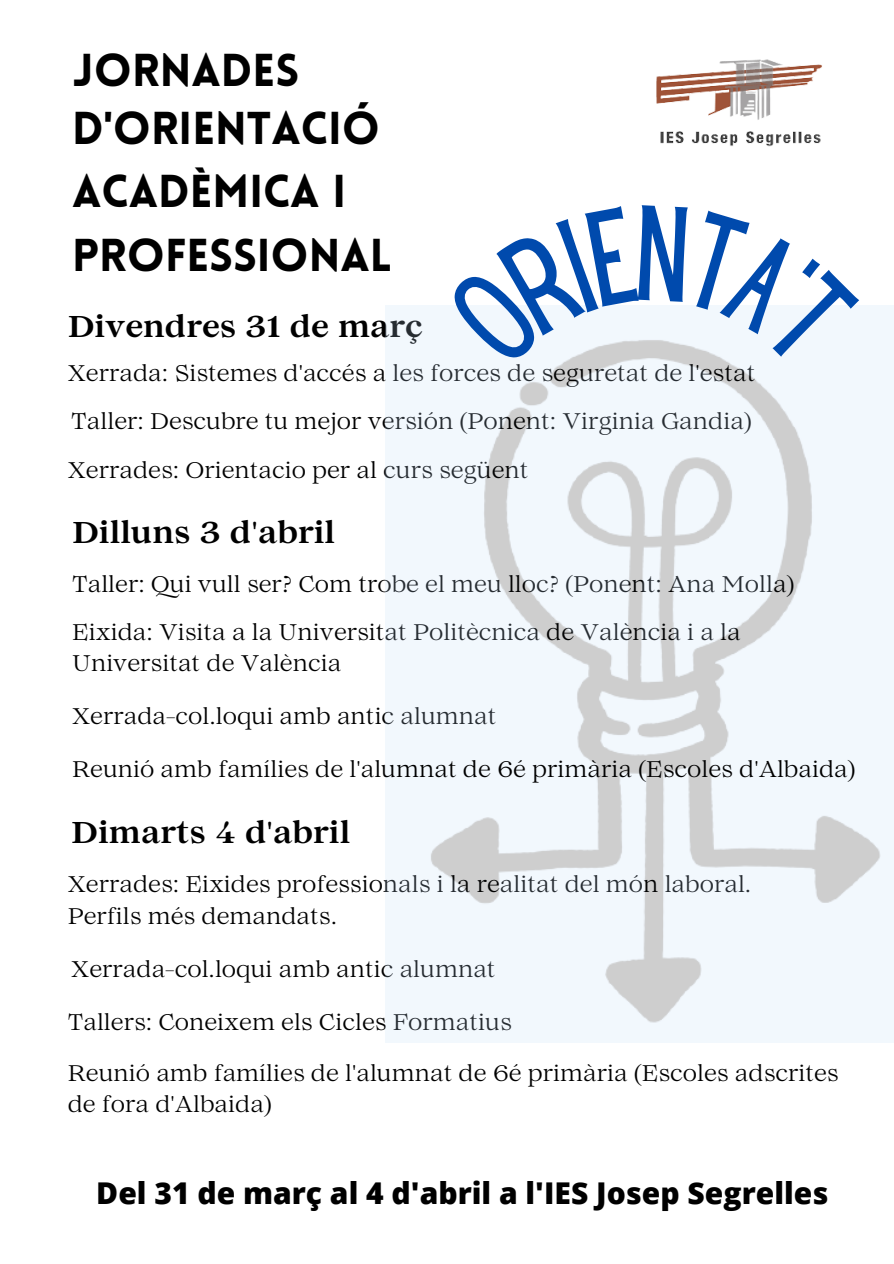
<style>
.page{position:relative;width:894px;height:1264px;background:#fff}
.page>*{position:absolute;margin:0;border:0;box-sizing:border-box;transform-origin:0 0}
.t1{font:900 45px/57.9px "Lovelo";color:#000}
.t2{font:700 30px "Lovelace Text";color:#000}
.t3{font:800 30px "Open Sans";color:#000}
.t4{font:22.5px/31.5px "Lovelace Text";color:#000}
</style>
<div class="page">
<img style="left:385px;top:305px;width:508px;height:737px">
<img style="left:656px;top:59px;width:166px;height:88px">
<svg style="left:443px;top:305px;width:417px;height:63px"></svg>
<h1 class="t1" style="left:72px;top:46px;width:309px">JORNADES<br>D'ORIENTACIÓ</h1>
<h1 class="t1" style="left:72px;top:165px;width:321px;line-height:63px">ACADÈMICA I<br>PROFESSIONAL</h1>
<h2 class="t2" style="left:68px;top:315px;width:356px">Divendres 31 de març</h2>
<p class="t4" style="left:68px;top:360px;width:689px">Xerrada: Sistemes d'accés a les forces de seguretat de l'estat</p>
<p class="t4" style="left:71px;top:408px;width:682px">Taller: Descubre tu mejor versión (Ponent: Virginia Gandia)</p>
<p class="t4" style="left:68px;top:457px;width:462px">Xerrades: Orientacio per al curs següent</p>
<h2 class="t2" style="left:72px;top:521px;width:265px">Dilluns 3 d'abril</h2>
<p class="t4" style="left:72px;top:563px;width:723px;line-height:47.2px">Taller: Qui vull ser? Com trobe el meu lloc? (Ponent: Ana Molla)<br>Eixida: Visita a la Universitat Politècnica de València i a la</p>
<p class="t4" style="left:72px;top:650px;width:271px">Universitat de València</p>
<p class="t4" style="left:72px;top:703px;width:426px">Xerrada-col.loqui amb antic alumnat</p>
<p class="t4" style="left:72px;top:756px;width:785px">Reunió amb famílies de l'alumnat de 6é primària (Escoles d'Albaida)</p>
<h2 class="t2" style="left:71px;top:820px;width:280px">Dimarts 4 d'abril</h2>
<p class="t4" style="left:68px;top:871px;width:684px">Xerrades: Eixides professionals i la realitat del món laboral.<br>Perfils més demandats.</p>
<p class="t4" style="left:71px;top:955px;width:426px">Xerrada-col.loqui amb antic alumnat</p>
<p class="t4" style="left:68px;top:1008px;width:445px">Tallers: Coneixem els Cicles Formatius</p>
<p class="t4" style="left:68px;top:1059px;width:772px">Reunió amb famílies de l'alumnat de 6é primària (Escoles adscrites de fora d'Albaida)</p>
<h2 class="t3" style="left:96px;top:1171px;width:733px">Del 31 de març al 4 d'abril a l'IES Josep Segrelles</h2>
</div>
